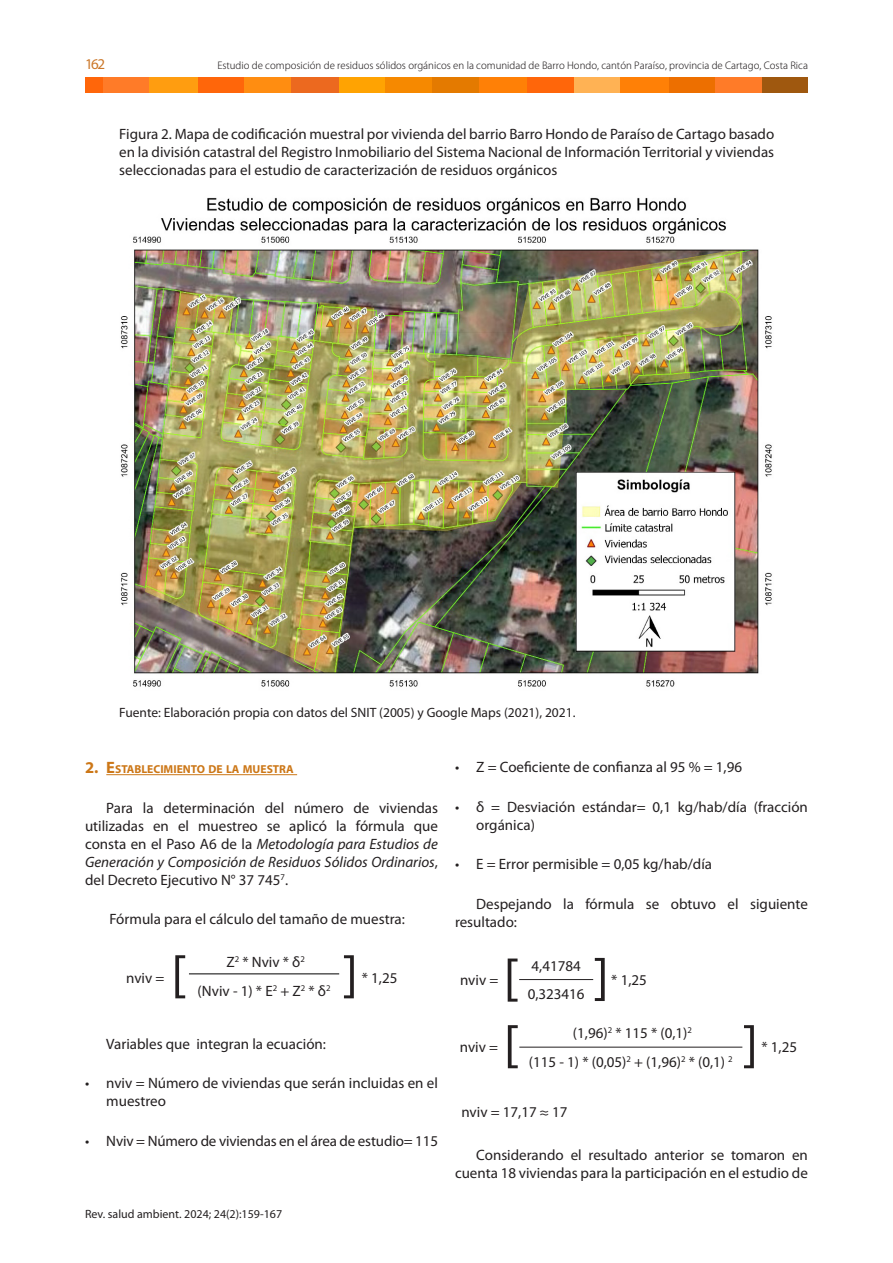
<style>
.page{position:relative;width:893px;height:1263px;background:#fff}
.page>*{position:absolute;margin:0;border:0;box-sizing:border-box;transform-origin:0 0}
.t1{font:54px "Myriad Pro";color:#231f20}
.texto_Base_salto_1{font:15px/18px "Myriad Pro";color:#231f20}
.texto_Base{font:15px/18px "Myriad Pro";color:#231f20;text-align:justify}
.enumeracion{font:15px/18px "Myriad Pro";color:#231f20}
.t2{font:15px "Myriad Pro";color:#cb7729}
.texto_Base-2{font:13.5px "Myriad Pro";color:#231f20}
.t3{font:12px "Myriad Pro";color:#231f20}
.TITULO_SUB_PÁRRAFO{font:700 11.55px "Myriad Pro";color:#cc7717}
.t4{font:300 9.75px "Koz Go Pro";color:#231f20}
.s1{font-size:16.5px}
.s2{font-style:italic}
</style>
<div class="page">
<div style="left:761px;top:77px;width:47px;height:15px;background:#9f580f"></div>
<div style="left:715px;top:77px;width:46px;height:15px;background:#ff7b28"></div>
<div style="left:661px;top:77px;width:54px;height:15px;background:#ed6f00"></div>
<div style="left:613px;top:77px;width:55px;height:15px;background:#ff8006"></div>
<div style="left:573px;top:77px;width:47px;height:15px;background:#ffb254"></div>
<div style="left:521px;top:77px;width:52px;height:15px;background:#ff660a"></div>
<div style="left:474px;top:77px;width:52px;height:15px;background:#ff8006"></div>
<div style="left:432px;top:77px;width:46px;height:15px;background:#e47a00"></div>
<div style="left:380px;top:77px;width:52px;height:15px;background:#f68900"></div>
<div style="left:338px;top:77px;width:47px;height:15px;background:#ffa302"></div>
<div style="left:287px;top:77px;width:51px;height:15px;background:#ec691f"></div>
<div style="left:239px;top:77px;width:52px;height:15px;background:#ff8d11"></div>
<div style="left:193px;top:77px;width:50px;height:15px;background:#ff660a"></div>
<div style="left:144px;top:77px;width:53px;height:15px;background:#ff9d10"></div>
<div style="left:102px;top:77px;width:47px;height:15px;background:#ff7b28"></div>
<div style="left:85px;top:77px;width:17px;height:15px;background:#ff660a"></div>
<hr style="left:519px;top:1047px;width:223px;height:1px;background:#231f20">
<hr style="left:519px;top:979px;width:74px;height:1px;background:#231f20">
<hr style="left:106px;top:774px;width:191px;height:1px;background:#cc7717">
<hr style="left:189px;top:973px;width:150px;height:1px;background:#000">
<img style="left:121px;top:197px;width:651px;height:490px">
<p class="t2" style="left:85px;top:55px;width:22px">162</p>
<p class="t4" style="left:217px;top:59px;width:592px">Estudio de composición de residuos sólidos orgánicos en la comunidad de Barro Hondo, cantón Paraíso, provincia de Cartago, Costa Rica</p>
<p class="texto_Base" style="left:119px;top:125px;width:656px">Figura 2. Mapa de codificación muestral por vivienda del barrio Barro Hondo de Paraíso de Cartago basado en la división catastral del Registro Inmobiliario del Sistema Nacional de Información Territorial y viviendas seleccionadas para el estudio de caracterización de residuos orgánicos</p>
<p class="texto_Base-2" style="left:119px;top:704px;width:458px">Fuente: Elaboración propia con datos del SNIT (2005) y Google Maps (2021), 2021.</p>
<p class="TITULO_SUB_PÁRRAFO" style="left:85px;top:762px;width:210px"><span class="s1">2. E</span>STABLECIMIENTO DE LA MUESTRA</p>
<p class="texto_Base_salto_1" style="left:85px;top:798px;width:354px;text-align:justify;text-indent:21px">Para la determinación del número de viviendas utilizadas en el muestreo se aplicó la fórmula que consta en el Paso A6 de la <span class="s2">Metodología para Estudios de Generación y Composición de Residuos Sólidos Ordinarios</span>, del Decreto Ejecutivo N° 37 745<sup>7</sup>.</p>
<p class="texto_Base_salto_1" style="left:109px;top:910px;width:297px">Fórmula para el cálculo del tamaño de muestra:</p>
<p class="enumeracion" style="left:455px;top:758px;width:289px">• Z = Coeficiente de confianza al 95 % = 1,96</p>
<p class="enumeracion" style="left:476px;top:797px;width:333px;text-indent:-21px">• δ = Desviación estándar= 0,1 kg/hab/día (fracción orgánica)</p>
<p class="enumeracion" style="left:455px;top:855px;width:259px">• E = Error permisible = 0,05 kg/hab/día</p>
<p class="texto_Base_salto_1" style="left:455px;top:894px;width:354px;text-indent:21px">Despejando la fórmula se obtuvo el siguiente resultado:</p>
<p class="texto_Base" style="left:126px;top:969px;width:40px">nviv =</p>
<p class="t1" style="left:171px;top:941px;width:17px">[</p>
<p class="texto_Base" style="left:226px;top:952px;width:80px">Z<sup>2</sup> * Nviv * δ<sup>2</sup></p>
<p class="t1" style="left:343px;top:941px;width:17px">]</p>
<p class="texto_Base" style="left:198px;top:981px;width:134px">(Nviv - 1) * E<sup>2</sup> + Z<sup>2</sup> * δ<sup>2</sup></p>
<p class="texto_Base" style="left:362px;top:969px;width:37px">* 1,25</p>
<p class="texto_Base" style="left:460px;top:970px;width:40px">nviv =</p>
<p class="t1" style="left:503px;top:946px;width:17px">[</p>
<p class="texto_Base" style="left:532px;top:957px;width:51px">4,41784</p>
<p class="t1" style="left:594px;top:946px;width:17px">]</p>
<p class="texto_Base" style="left:611px;top:970px;width:37px">* 1,25</p>
<p class="texto_Base" style="left:528px;top:984px;width:58px">0,323416</p>
<p class="texto_Base_salto_1" style="left:106px;top:1034px;width:221px">Variables que integran la ecuación:</p>
<p class="enumeracion" style="left:106px;top:1074px;width:333px;text-indent:-21px">• nviv = Número de viviendas que serán incluidas en el muestreo</p>
<p class="enumeracion" style="left:85px;top:1132px;width:354px">• Nviv = Número de viviendas en el área de estudio= 115</p>
<p class="texto_Base" style="left:460px;top:1037px;width:40px">nviv =</p>
<p class="t1" style="left:503px;top:1013px;width:17px">[</p>
<p class="texto_Base" style="left:573px;top:1024px;width:120px">(1,96)<sup>2</sup> * 115 * (0,1)<sup>2</sup></p>
<p class="t1" style="left:743px;top:1013px;width:17px">]</p>
<p class="texto_Base" style="left:529px;top:1052px;width:205px">(115 - 1) * (0,05)<sup>2</sup> + (1,96)<sup>2</sup> * (0,1) <sup>2</sup></p>
<p class="texto_Base" style="left:761px;top:1037px;width:37px">* 1,25</p>
<p class="texto_Base" style="left:461px;top:1103px;width:107px">nviv = 17,17 ≈ 17</p>
<p class="texto_Base_salto_1" style="left:455px;top:1146px;width:354px;text-align:right">Considerando el resultado anterior se tomaron en cuenta 18 viviendas para la participación en el estudio de</p>
<p class="t3" style="left:85px;top:1206px;width:199px">Rev. salud ambient. 2024; 24(2):159-167</p>
</div>
